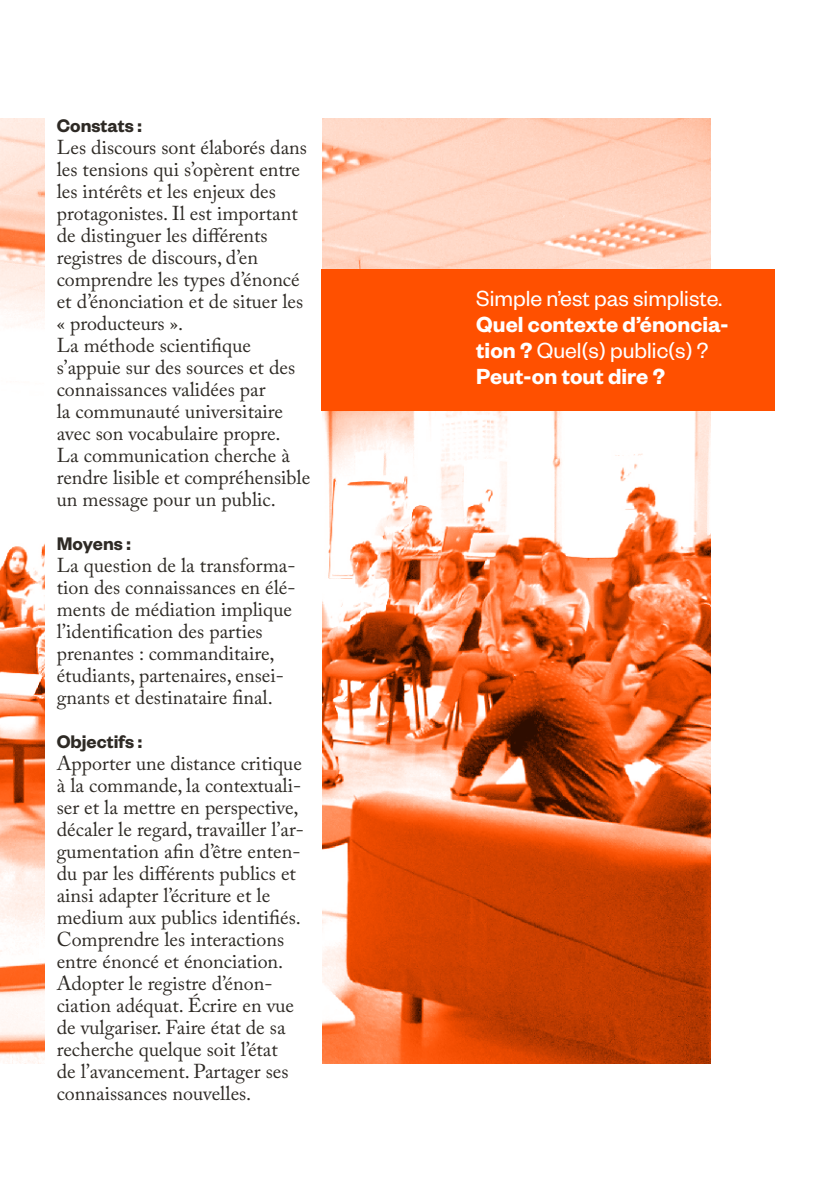
<style>
.page{position:relative;width:840px;height:1191px;background:#fff}
.page>*{position:absolute;margin:0;border:0;box-sizing:border-box;transform-origin:0 0}
.t1{font:600 24px/26px "Founders Grotesk";color:#fff}
.t2{font:24px "Founders Grotesk";color:#fff}
.t3{font:20px/22px "Adobe Caslon Pro";color:#2e2a25}
.t4{font:600 20px "Founders Grotesk";color:#2e2a25}
.s1{font-weight:400}
</style>
<div class="page">
<img style="left:0;top:119px;width:710px;height:944px">
<div style="left:45px;top:108px;width:276px;height:1044px;background:#fff"></div>
<div style="left:321px;top:269px;width:453px;height:142px;background:#ff5000"></div>
<p class="t4" style="left:57px;top:113px;width:87px">Constats :</p>
<p class="t3" style="left:57px;top:136px;width:255px">Les discours sont élaborés dans les tensions qui s’opèrent entre les intérêts et les enjeux des protagonistes. Il est important de distinguer les différents registres de discours, d’en comprendre les types d’énoncé et d’énonciation et de situer les « producteurs ».<br>La méthode scientifique s’appuie sur des sources et des connaissances validées par<br>la communauté universitaire avec son vocabulaire propre.<br>La communication cherche à rendre lisible et compréhensible un message pour un public.</p>
<p class="t4" style="left:57px;top:531px;width:76px">Moyens :</p>
<p class="t3" style="left:57px;top:554px;width:240px">La question de la transforma&shy;tion des connaissances en élé&shy;ments de médiation implique l’identification des parties prenantes : commanditaire, étudiants, partenaires, ensei&shy;gnants et destinataire final.</p>
<p class="t4" style="left:57px;top:729px;width:87px">Objectifs :</p>
<p class="t3" style="left:57px;top:752px;width:248px">Apporter une distance critique à la commande, la contextuali&shy;ser et la mettre en perspective, décaler le regard, travailler l’ar&shy;gumentation afin d’être enten&shy;du par les différents publics et ainsi adapter l’écriture et le medium aux publics identifiés.<br>Comprendre les interactions entre énoncé et énonciation.<br>Adopter le registre d’énon&shy;ciation adéquat. écrire en vue de vulgariser. Faire état de sa recherche quelque soit l’état<br>de l’avancement. Partager ses connaissances nouvelles.</p>
<p class="t2" style="left:476px;top:283px;width:247px">Simple n’est pas simpliste.</p>
<p class="t1" style="left:476px;top:310px;width:254px">Quel contexte d’énoncia&shy;tion ? <span class="s1">Quel(s) public(s) ?<br></span>Peut-on tout dire ?</p>
</div>
